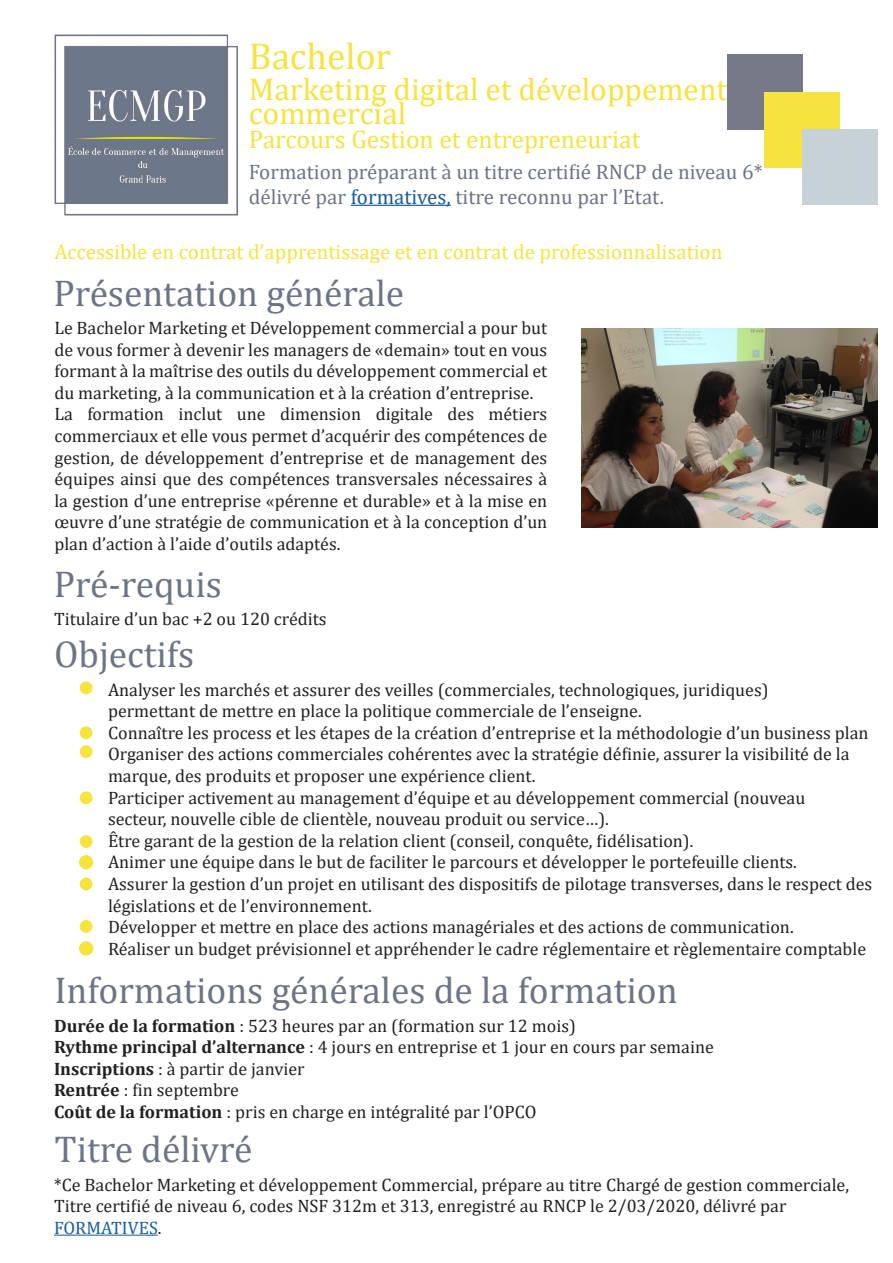
<style>
.page{position:relative;width:893px;height:1263px;background:#fff}
.page>*{position:absolute;margin:0;border:0;box-sizing:border-box;transform-origin:0 0}
.t1{font:37.5px "Cambria";color:#6b7587}
.t2{font:37.5px "Cambria";color:#f8e33e}
.t3{font:31.5px/24px "Cambria";color:#f7e33d}
.t4{font:25.5px "Cambria";color:#f7e33d}
.t5{font:21px/25.5px "Cambria";color:#6b7587}
.t6{font:21px "Cambria";color:#f7e33d}
.t7{font:18px/21.6px "Cambria";color:#231f20}
.t8{font:18px "Cambria";color:#175d9e}
.s1{color:#175d9e}
.s2{font-weight:700}
.s3{color:#231f20}
</style>
<div class="page">
<img style="left:581px;top:328px;width:296px;height:199px">
<img style="left:54px;top:34px;width:184px;height:182px">
<hr style="left:351px;top:205px;width:100px;height:1px;background:#175d9e">
<div style="left:80px;top:681px;width:12px;height:13px;background:#f7e33d;border-radius:50%"></div>
<div style="left:80px;top:726px;width:12px;height:13px;background:#f7e33d;border-radius:50%"></div>
<div style="left:80px;top:745px;width:12px;height:13px;background:#f7e33d;border-radius:50%"></div>
<div style="left:80px;top:791px;width:12px;height:13px;background:#f7e33d;border-radius:50%"></div>
<div style="left:80px;top:856px;width:12px;height:13px;background:#f7e33a;border-radius:50%"></div>
<div style="left:79px;top:855px;width:14px;height:14px;border:2px solid #f7e33d;border-radius:50%"></div>
<div style="left:80px;top:877px;width:12px;height:13px;background:#f7e33d;border-radius:50%"></div>
<div style="left:80px;top:920px;width:12px;height:13px;background:#f7e33d;border-radius:50%"></div>
<hr style="left:54px;top:1234px;width:104px;height:2px;background:#175d9e">
<div style="left:80px;top:942px;width:12px;height:13px;background:#f7e33a;border-radius:50%"></div>
<div style="left:79px;top:941px;width:14px;height:14px;border:2px solid #f7e33d;border-radius:50%"></div>
<div style="left:80px;top:835px;width:12px;height:13px;background:#f7e33d;border-radius:50%"></div>
<div style="left:727px;top:54px;width:75px;height:76px;background:#757988"></div>
<div style="left:764px;top:92px;width:76px;height:75px;background:#f7e33d"></div>
<div style="left:802px;top:129px;width:75px;height:76px;background:#c6d2d7"></div>
<p class="t2" style="left:249px;top:34px;width:144px">Bachelor</p>
<p class="t3" style="left:249px;top:78px;width:480px">Marketing digital et développement commercial</p>
<p class="t4" style="left:249px;top:125px;width:393px">Parcours Gestion et entrepreneuriat</p>
<p class="t5" style="left:249px;top:158px;width:515px">Formation préparant à un titre certifié RNCP de niveau 6* délivré par <span class="s1">formatives,</span> titre reconnu par l’Etat.</p>
<p class="t6" style="left:54px;top:239px;width:670px">Accessible en contrat d’apprentissage et en contrat de professionnalisation</p>
<p class="t1" style="left:53px;top:271px;width:352px">Présentation générale</p>
<p class="t7" style="left:54px;top:317px;width:494px;text-align:justify">Le Bachelor Marketing et Développement commercial a pour but de vous former à devenir les managers de «demain» tout en vous formant à la maîtrise des outils du développement commercial et du marketing, à la communication et à la création d’entreprise.</p>
<p class="t7" style="left:54px;top:403px;width:494px;text-align:justify">La formation inclut une dimension digitale des métiers commerciaux et elle vous permet d’acquérir des compétences de gestion, de développement d’entreprise et de management des équipes ainsi que des compétences transversales nécessaires à la gestion d’une entreprise «pérenne et durable» et à la mise en œuvre d’une stratégie de communication et à la conception d’un plan d’action à l’aide d’outils adaptés.</p>
<p class="t1" style="left:54px;top:562px;width:170px">Pré-requis</p>
<p class="t7" style="left:54px;top:608px;width:274px">Titulaire d’un bac +2 ou 120 crédits</p>
<p class="t1" style="left:54px;top:632px;width:142px">Objectifs</p>
<p class="t7" style="left:108px;top:678px;width:662px">Analyser les marchés et assurer des veilles (commerciales, technologiques, juridiques)</p>
<p class="t7" style="left:108px;top:700px;width:535px">permettant de mettre en place la politique commerciale de l’enseigne.</p>
<p class="t7" style="left:108px;top:722px;width:762px">Connaître les process et les étapes de la création d’entreprise et la méthodologie d’un business plan</p>
<p class="t7" style="left:108px;top:743px;width:743px">Organiser des actions commerciales cohérentes avec la stratégie définie, assurer la visibilité de la marque, des produits et proposer une expérience client.</p>
<p class="t7" style="left:108px;top:786px;width:699px">Participer activement au management d’équipe et au développement commercial (nouveau secteur, nouvelle cible de clientèle, nouveau produit ou service…).</p>
<p class="t7" style="left:108px;top:830px;width:587px">Être garant de la gestion de la relation client (conseil, conquête, fidélisation).</p>
<p class="t7" style="left:108px;top:851px;width:690px">Animer une équipe dans le but de faciliter le parcours et développer le portefeuille clients.</p>
<p class="t7" style="left:108px;top:873px;width:766px">Assurer la gestion d’un projet en utilisant des dispositifs de pilotage transverses, dans le respect des législations et de l’environnement.</p>
<p class="t7" style="left:108px;top:916px;width:687px">Développer et mettre en place des actions managériales et des actions de communication.</p>
<p class="t7" style="left:108px;top:938px;width:760px">Réaliser un budget prévisionnel et appréhender le cadre réglementaire et règlementaire comptable</p>
<p class="t1" style="left:54px;top:968px;width:625px">Informations générales de la formation</p>
<p class="t7" style="left:54px;top:1015px;width:523px"><span class="s2">Durée de la formation</span> : 523 heures par an (formation sur 12 mois)</p>
<p class="t7" style="left:54px;top:1036px;width:661px"><span class="s2">Rythme principal d’alternance</span> : 4 jours en entreprise et 1 jour en cours par semaine</p>
<p class="t7" style="left:54px;top:1058px;width:252px"><span class="s2">Inscriptions</span> : à partir de janvier</p>
<p class="t7" style="left:54px;top:1079px;width:186px"><span class="s2">Rentrée</span> : fin septembre</p>
<p class="t7" style="left:54px;top:1101px;width:484px"><span class="s2">Coût de la formation</span> : pris en charge en intégralité par l’OPCO</p>
<p class="t1" style="left:54px;top:1127px;width:199px">Titre délivré</p>
<p class="t7" style="left:54px;top:1174px;width:797px">*Ce Bachelor Marketing et développement Commercial, prépare au titre Chargé de gestion commerciale,<br>Titre certifié de niveau 6, codes NSF 312m et 313, enregistré au RNCP le 2/03/2020, délivré par</p>
<p class="t8" style="left:54px;top:1217px;width:109px">FORMATIVES<span class="s3">.</span></p>
</div>
